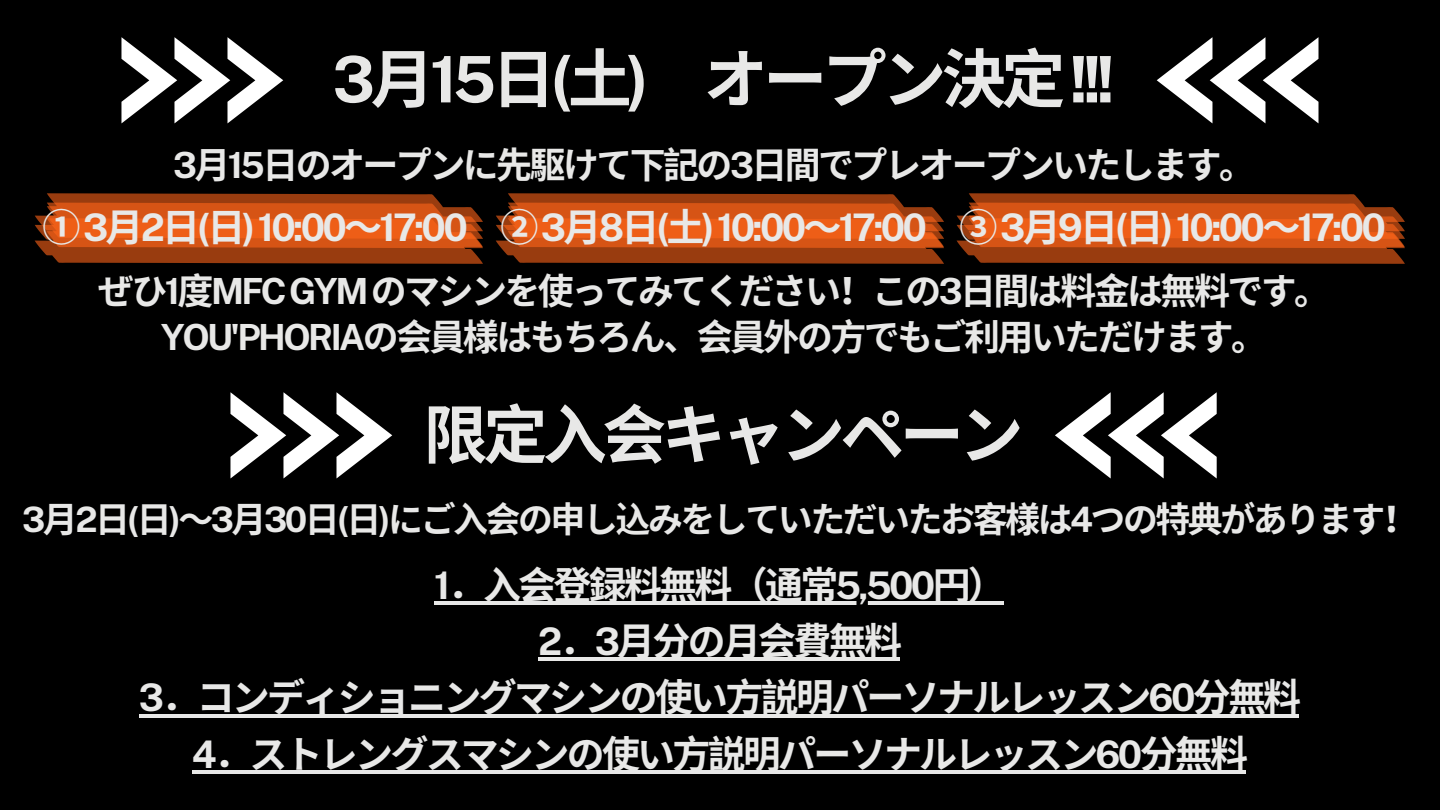
<style>
.page{position:relative;width:1440px;height:810px;background:#000}
.page>*{position:absolute;margin:0;border:0;box-sizing:border-box;transform-origin:0 0}
.t1{font:700 64.1px "Noto Sans CJ Ksc";letter-spacing:-.07em;color:#e8e8e7}
.t2{font:700 38px "Noto Sans CJ Ksc";letter-spacing:-.07em;color:#e8e8e7}
.t3{font:700 38px "Public Sans";letter-spacing:-.07em;color:#e8e8e7}
.t4{font:700 36px "Noto Sans CJ Ksc";letter-spacing:-.07em;color:#e8e8e7}
.t5{font:700 35px "Noto Sans CJ Ksc";letter-spacing:-.07em;color:#e8e8e7}
.s1{font-family:"Public Sans"}
.s2{font-family:"Noto Sans CJ Ksc"}
</style>
<div class="page">
<svg style="left:121px;top:37px;width:162px;height:86px"></svg>
<svg style="left:35px;top:193px;width:448px;height:71px;background:#b74711"></svg>
<svg style="left:957px;top:193px;width:448px;height:71px;background:#b74711"></svg>
<svg style="left:496px;top:193px;width:448px;height:71px;background:#b74711"></svg>
<svg style="left:1157px;top:37px;width:162px;height:86px"></svg>
<svg style="left:230px;top:392px;width:162px;height:86px"></svg>
<svg style="left:1055px;top:392px;width:162px;height:86px"></svg>
<hr style="left:434px;top:601px;width:49px;height:4px;background:#e8e8e7">
<hr style="left:483px;top:601px;width:520px;height:4px;background:#e8e8e7">
<hr style="left:538px;top:657px;width:361px;height:4px;background:#e8e8e7">
<hr style="left:139px;top:714px;width:1160px;height:3px;background:#e8e8e7">
<hr style="left:192px;top:770px;width:1053px;height:4px;background:#e8e8e7">
<p class="t1" style="left:332px;top:28px;width:784px"><span class="s1">3</span>月 <span class="s1">15</span>日 <span class="s1">(</span>土<span class="s1">)</span> オープン決定<span class="s1">!!!</span></p>
<h1 class="t4" style="left:173px;top:137px;width:1084px"><span class="s1">3</span>月 <span class="s1">15</span>日のオープンに先駆けて下記の<span class="s1">3</span>日間でプレオープンいたします。</h1>
<p class="t3" style="left:42px;top:205px;width:1345px"><span class="s2">①</span>3<span class="s2">月</span> 2<span class="s2">日</span> (<span class="s2">日</span> )10:00<span class="s2">～</span>17:00 <span class="s2">②</span>3<span class="s2">月</span> 8<span class="s2">日</span> (<span class="s2">土</span>)10:00<span class="s2">～</span>17:00 <span class="s2">③</span>3<span class="s2">月</span> 9<span class="s2">日</span> (<span class="s2">日</span> )10:00<span class="s2">～</span>17:00</p>
<p class="t4" style="left:98px;top:262px;width:1234px">ぜひ<span class="s1">1</span>度<span class="s1">MFCGYM</span>のマシンを使ってみてください！この<span class="s1">3</span>日間は料金は無料です。</p>
<p class="t4" style="left:161px;top:308px;width:1108px"><span class="s1">YOU'PHORIA</span>の会員様はもちろん、会員外の方でもご利用いただけます。</p>
<p class="t1" style="left:424px;top:384px;width:601px">限定入会キャンペーン</p>
<p class="t5" style="left:22px;top:492px;width:1397px"><span class="s1">3</span>月 <span class="s1">2</span>日 <span class="s1">(</span>日<span class="s1">)</span>～<span class="s1">3</span>月 <span class="s1">30</span>日 <span class="s1">(</span>日<span class="s1">)</span>にご入会の申し込みをしていただいたお客様は<span class="s1">4</span>つの特典があります！</p>
<p class="t2" style="left:434px;top:555px;width:573px"><span class="s1">1</span>．入会登録料無料（通常<span class="s1">5,500</span>円）</p>
<p class="t2" style="left:538px;top:611px;width:365px"><span class="s1">2</span>．<span class="s1">3</span>月分の月会費無料</p>
<p class="t2" style="left:139px;top:667px;width:1164px"><span class="s1">3</span>．コンディショニングマシンの使い方説明パーソナルレッスン<span class="s1">60</span>分無料</p>
<p class="t2" style="left:192px;top:724px;width:1058px"><span class="s1">4</span>．ストレングスマシンの使い方説明パーソナルレッスン<span class="s1">60</span>分無料</p>
</div>
